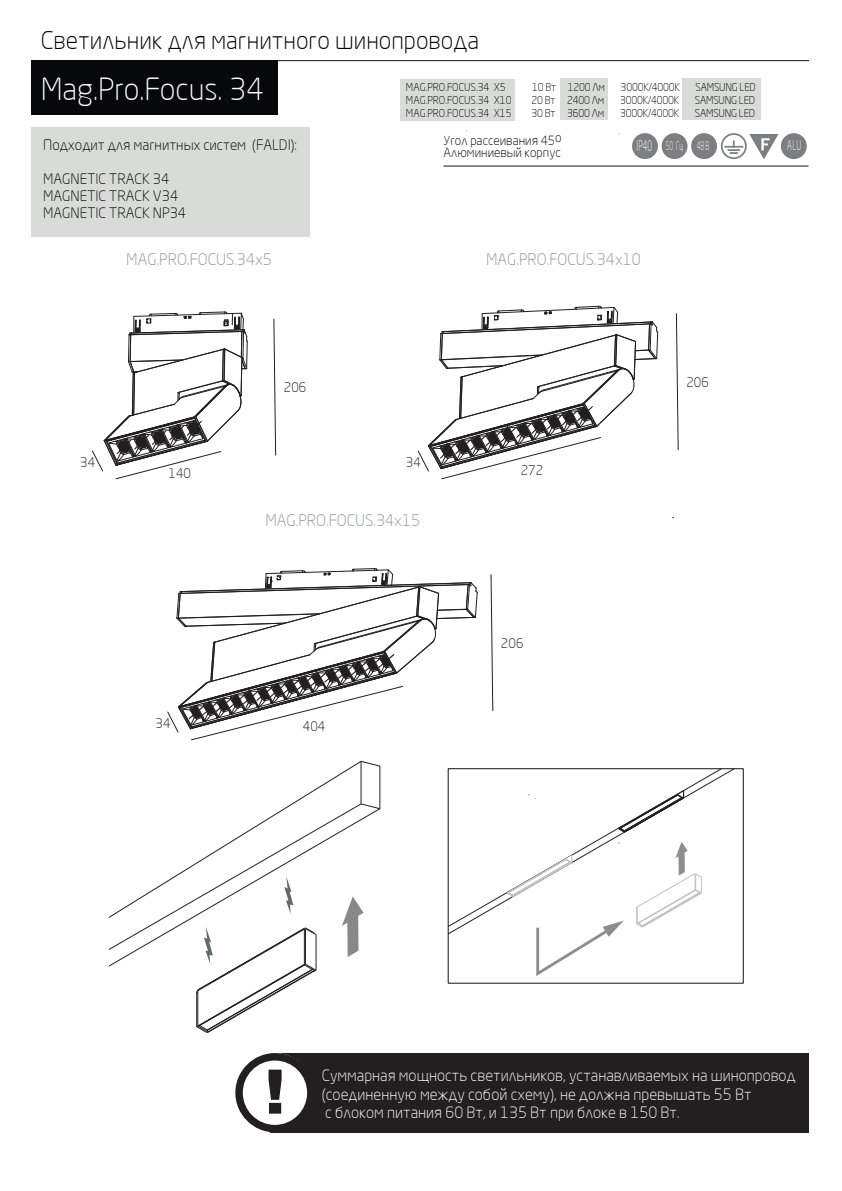
<style>
.page{position:relative;width:842px;height:1191px;background:#fff}
.page>*{position:absolute;margin:0;border:0;box-sizing:border-box;transform-origin:0 0}
.t1{font:300 30px "Neo Sans Pro";color:#fff}
.t2{font:300 24px "Neo Sans Pro";color:#000001}
.t3{font:300 15.6px "Neo Sans Pro";color:#8b9399}
.t4{font:300 15.4px/18.4px "Neo Sans Pro";color:#fff}
.t5{font:300 14.2px/17px "Neo Sans Pro";color:#000001}
.t6{font:300 13px "Neo Sans Pro";color:#101414}
.t7{font:300 13px "Neo Sans Pro";color:#fff;scale:.58 1}
.t8{font:300 12.4px/12.2px "Neo Sans Pro";color:#000001}
.t9{font:300 11.6px "Neo Sans Pro";color:#fff;scale:.56 1}
.t10{font:300 10.6px "Neo Sans Pro";letter-spacing:-.02em;color:#000001;scale:.95 1}
.t11{font:300 10.6px "Neo Sans Pro";color:#000001;scale:.95 1}
.s1{font-size:14.4px}
</style>
<div class="page">
<svg style="left:196px;top:1000px;width:69px;height:33px"></svg>
<svg style="left:110px;top:760px;width:271px;height:240px"></svg>
<hr style="left:31px;top:60px;width:778px;height:1px;background:#111416">
<div style="left:31px;top:61px;width:246px;height:54px;background:#06080c"></div>
<hr style="left:443px;top:165px;width:365px;height:1px;background:#111416">
<svg style="left:450px;top:770px;width:283px;height:164px"></svg>
<svg style="left:506px;top:855px;width:66px;height:42px"></svg>
<svg style="left:636px;top:841px;width:66px;height:86px"></svg>
<svg style="left:535px;top:920px;width:89px;height:56px"></svg>
<svg style="left:618px;top:790px;width:66px;height:42px"></svg>
<svg style="left:529px;top:794px;width:7px;height:5px"></svg>
<div style="left:448px;top:768px;width:295px;height:215px;border:1px solid #111416"></div>
<div style="left:400px;top:79px;width:115px;height:41px;background:#d9dbd9"></div>
<div style="left:560px;top:79px;width:48px;height:41px;background:#d9dbd9"></div>
<div style="left:682px;top:79px;width:78px;height:41px;background:#d9dbd9"></div>
<svg style="left:721px;top:133px;width:57px;height:26px"></svg>
<div style="left:632px;top:133px;width:26px;height:26px;background:#7c7f81;border-radius:50%"></div>
<div style="left:662px;top:133px;width:25px;height:26px;background:#7c7f81;border-radius:50%"></div>
<div style="left:691px;top:133px;width:26px;height:26px;background:#7c7f81;border-radius:50%"></div>
<div style="left:781px;top:133px;width:26px;height:26px;background:#7c7f81;border-radius:50%"></div>
<div style="left:271px;top:1053px;width:538px;height:79px;background:#231f20"></div>
<svg style="left:235px;top:1053px;width:73px;height:79px"></svg>
<svg style="left:273px;top:319px;width:3px;height:136px"></svg>
<svg style="left:92px;top:311px;width:156px;height:168px"></svg>
<svg style="left:676px;top:313px;width:3px;height:137px"></svg>
<svg style="left:418px;top:306px;width:240px;height:173px"></svg>
<svg style="left:491px;top:574px;width:2px;height:137px"></svg>
<svg style="left:167px;top:568px;width:311px;height:172px"></svg>
<div style="left:32px;top:127px;width:278px;height:109px;background:#d9dbd9"></div>
<h2 class="t2" style="left:41px;top:26px;width:440px">Светильник для магнитного шинопровода</h2>
<h1 class="t1" style="left:41px;top:70px;width:225px">Mag.Pro.Focus. 34</h1>
<p class="t5" style="left:43px;top:136px;width:255px">Подходит для магнитных систем (FALDI):</p>
<p class="t5" style="left:43px;top:170px;width:144px">MAGNETIC TRACK 34<br>MAGNETIC TRACK V34<br>MAGNETIC TRACK NP34</p>
<p class="t11" style="left:406px;top:81px;width:107px">MAG.PRO.FOCUS.34 X5</p>
<p class="t10" style="left:532px;top:81px;width:78px">10 Вт 1200 Лм</p>
<p class="t10" style="left:621px;top:81px;width:64px">3000K/4000K</p>
<p class="t10" style="left:696px;top:81px;width:65px">SAMSUNG LED</p>
<p class="t11" style="left:406px;top:94px;width:113px">MAG.PRO.FOCUS.34 X10</p>
<p class="t10" style="left:531px;top:94px;width:78px">20 Вт 2400 Лм</p>
<p class="t10" style="left:620px;top:94px;width:64px">3000K/4000K</p>
<p class="t10" style="left:695px;top:94px;width:65px">SAMSUNG LED</p>
<p class="t11" style="left:406px;top:107px;width:113px">MAG.PRO.FOCUS.34 X15</p>
<p class="t10" style="left:531px;top:107px;width:78px">30 Вт 3600 Лм</p>
<p class="t10" style="left:620px;top:107px;width:64px">3000K/4000K</p>
<p class="t10" style="left:695px;top:107px;width:65px">SAMSUNG LED</p>
<p class="t9" style="left:637px;top:138px;width:131px"><span class="s1">IP40</span> 50 Гц 48 В</p>
<p class="t7" style="left:787px;top:137px;width:26px">ALU</p>
<p class="t8" style="left:443px;top:134px;width:120px">Угол рассеивания 45о<br>Алюминиевый корпус</p>
<p class="t3" style="left:126px;top:250px;width:147px">MAG.PRO.FOCUS.34x5</p>
<p class="t3" style="left:486px;top:250px;width:156px">MAG.PRO.FOCUS.34x10</p>
<p class="t6" style="left:284px;top:379px;width:24px">206</p>
<p class="t6" style="left:686px;top:374px;width:24px">206</p>
<p class="t6" style="left:80px;top:454px;width:17px">34</p>
<p class="t6" style="left:168px;top:465px;width:24px">140</p>
<p class="t6" style="left:406px;top:454px;width:17px">34</p>
<p class="t6" style="left:521px;top:462px;width:24px">272</p>
<p class="t3" style="left:265px;top:511px;width:156px">MAG.PRO.FOCUS.34x15</p>
<p class="t6" style="left:156px;top:715px;width:17px">34</p>
<p class="t6" style="left:303px;top:718px;width:24px">404</p>
<p class="t6" style="left:501px;top:635px;width:24px">206</p>
<p class="t4" style="left:322px;top:1066px;width:475px">Суммарная мощность светильников, устанавливаемых на шинопровод (соединенную между собой схему), не должна превышать 55 Вт<br>с блоком питания 60 Вт, и 135 Вт при блоке в 150 Вт.</p>
</div>
